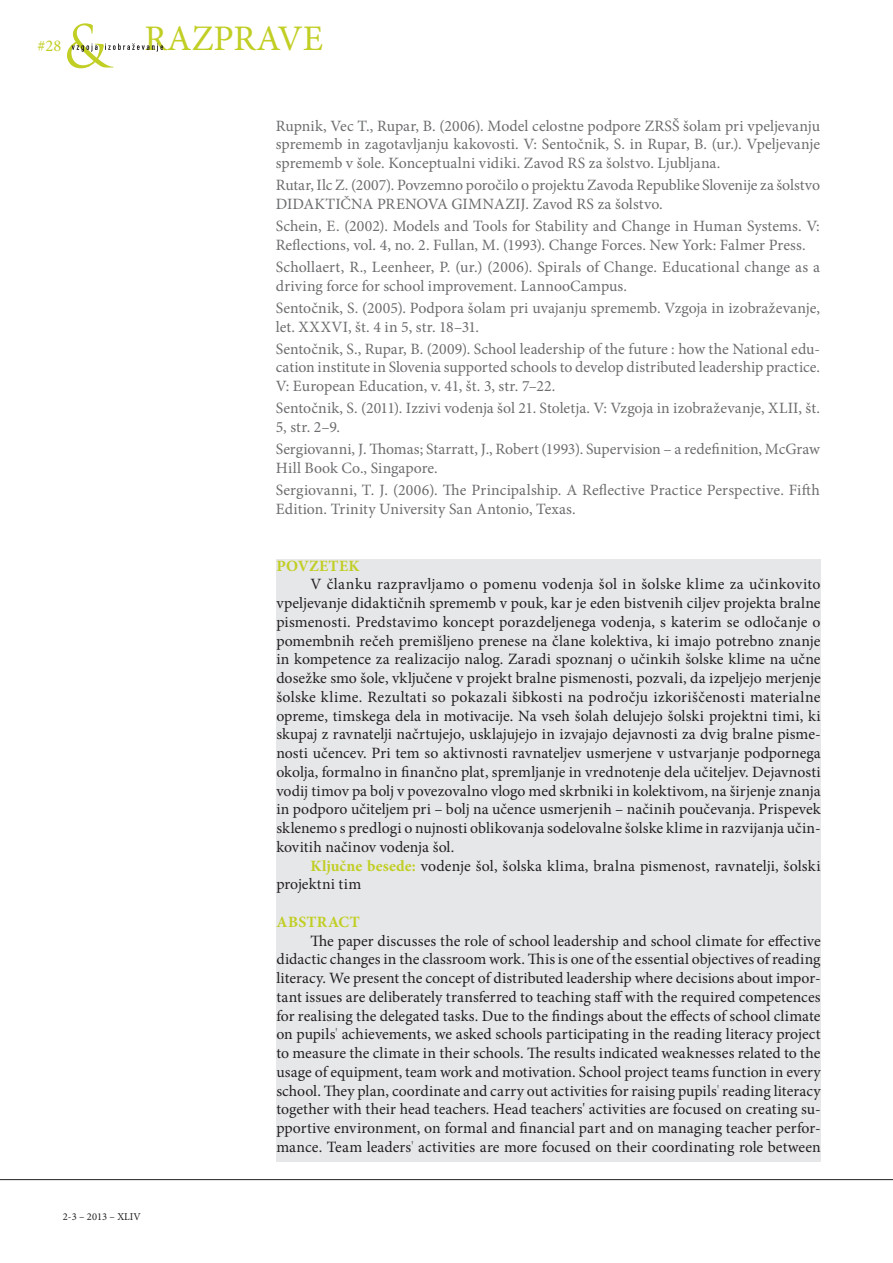
<style>
.page{position:relative;width:893px;height:1263px;background:#fff}
.page>*{position:absolute;margin:0;border:0;box-sizing:border-box;transform-origin:0 0}
.t1{font:36px "Minion Pro";color:#c1ce23}
.t2{font:16.5px "Minion Pro";color:#c1ce23}
.t3{font:15.75px/18.8px "Minion Pro";letter-spacing:.005em;color:#231f20;text-align:justify}
.t4{font:15.75px/18.8px "Minion Pro";letter-spacing:.005em;color:#6c6d70}
.t5{font:700 15.75px "Minion Pro";letter-spacing:.02em;color:#c1ce23}
.t6{font:10.5px "Minion Pro";color:#231f20}
.s1{font-weight:700;color:#c1ce23}
.s2{color:#6c6d70}
</style>
<div class="page">
<hr style="left:0;top:1179px;width:893px;height:1px;background:#231f20">
<div style="left:276px;top:559px;width:545px;height:603px;background:#e6e7e9"></div>
<svg style="left:67px;top:23px;width:96px;height:45px"></svg>
<p class="t2" style="left:38px;top:35px;width:25px">#28</p>
<h1 class="t1" style="left:144px;top:14px;width:180px">RAZPRAVE</h1>
<p class="t4" style="left:276px;top:116px;width:546px;text-align:justify">Rupnik, Vec T., Rupar, B. (2006). Model celostne podpore ZRSŠ šolam pri vpeljevanju sprememb in zagotavljanju kakovosti. V: Sentočnik, S. in Rupar, B. (ur.). Vpeljevanje sprememb v šole. Konceptualni vidiki. Zavod RS za šolstvo. Ljubljana.</p>
<p class="t4" style="left:276px;top:176px;width:546px">Rutar, Ilc Z. (2007). Povzemno poročilo o projektu Zavoda Republike Slovenije za šolstvo<br>DIDAKTIČNA PRENOVA GIMNAZIJ. Zavod RS za šolstvo.</p>
<p class="t4" style="left:276px;top:217px;width:546px">Schein, E. (2002). Models and Tools for Stability and Change in Human Systems. V:<br>Reflections, vol. 4, no. 2. Fullan, M. (1993). Change Forces. New York: Falmer Press.</p>
<p class="t4" style="left:276px;top:258px;width:546px">Schollaert, R., Leenheer, P. (ur.) (2006). Spirals of Change. Educational change as a driving force for school improvement. LannooCampus.</p>
<p class="t4" style="left:276px;top:298px;width:546px">Sentočnik, S. (2005). Podpora šolam pri uvajanju sprememb. Vzgoja in izobraževanje, let. XXXVI, št. 4 in 5, str. 18–31.</p>
<p class="t4" style="left:276px;top:339px;width:546px;text-align:justify">Sentočnik, S., Rupar, B. (2009). School leadership of the future : how the National edu&shy;cation institute in Slovenia supported schools to develop distributed leadership practice.<br>V: European Education, v. 41, št. 3, str. 7–22.</p>
<p class="t4" style="left:276px;top:399px;width:546px">Sentočnik, S. (2011). Izzivi vodenja šol 21. Stoletja. V: Vzgoja in izobraževanje, XLII, št.<br>5, str. 2–9.</p>
<p class="t4" style="left:276px;top:440px;width:546px">Sergiovanni, J. Thomas; Starratt, J., Robert (1993). Supervision – a redefinition, McGraw<br>Hill Book Co., Singapore.</p>
<p class="t4" style="left:276px;top:481px;width:546px">Sergiovanni, T. J. (2006). The Principalship. A Reflective Practice Perspective. Fifth<br>Edition. Trinity University San Antonio, Texas.</p>
<p class="t5" style="left:276px;top:554px;width:22px">Povzetek</p>
<p class="t3" style="left:276px;top:575px;width:546px;text-indent:34px">V članku razpravljamo o pomenu vodenja šol in šolske klime za učinkovito vpeljevanje didaktičnih sprememb v pouk, kar je eden bistvenih ciljev projekta bralne pismenosti. Predstavimo koncept porazdeljenega vodenja, s katerim se odločanje o pomembnih rečeh premišljeno prenese na člane kolektiva, ki imajo potrebno znanje in kompetence za realizacijo nalog. Zaradi spoznanj o učinkih šolske klime na učne dosežke smo šole, vključene v projekt bralne pismenosti, pozvali, da izpeljejo merjenje šolske klime. Rezultati so pokazali šibkosti na področju izkoriščenosti materialne opreme, timskega dela in motivacije. Na vseh šolah delujejo šolski projektni timi, ki skupaj z ravnatelji načrtujejo, usklajujejo in izvajajo dejavnosti za dvig bralne pisme&shy;nosti učencev. Pri tem so aktivnosti ravnateljev usmerjene v ustvarjanje podpornega okolja, formalno in finančno plat, spremljanje in vrednotenje dela učiteljev. Dejavnosti vodij timov pa bolj v povezovalno vlogo med skrbniki in kolektivom, na širjenje znanja in podporo učiteljem pri – bolj na učence usmerjenih – načinih poučevanja. Prispevek sklenemo s predlogi o nujnosti oblikovanja sodelovalne šolske klime in razvijanja učin&shy;kovitih načinov vodenja šol.</p>
<p class="t3" style="left:276px;top:856px;width:546px;text-indent:34px"><span class="s1">Ključne besede:</span> vodenje šol, šolska klima, bralna pismenost, ravnatelji, šolski projektni tim</p>
<p class="t5" style="left:276px;top:911px;width:85px">ABSTRACT</p>
<p class="t3" style="left:276px;top:931px;width:546px;text-indent:34px">The paper discusses the role of school leadership and school climate for effective didactic changes in the classroom work. This is one of the essential objectives of reading literacy. We present the concept of distributed leadership where decisions about impor&shy;tant issues are deliberately transferred to teaching staff with the required competences for realising the delegated tasks. Due to the findings about the effects of school climate on pupils<span class="s2">'</span> achievements, we asked schools participating in the reading literacy project to measure the climate in their schools. The results indicated weaknesses related to the usage of equipment, team work and motivation. School project teams function in every school. They plan, coordinate and carry out activities for raising pupils<span class="s2">'</span> reading literacy together with their head teachers. Head teachers' activities are focused on creating su&shy;pportive environment, on formal and financial part and on managing teacher perfor&shy;mance. Team leaders<span class="s2">'</span> activities are more focused on their coordinating role between</p>
<p class="t6" style="left:63px;top:1210px;width:79px">2-3 – 2013 – XLIV</p>
</div>
